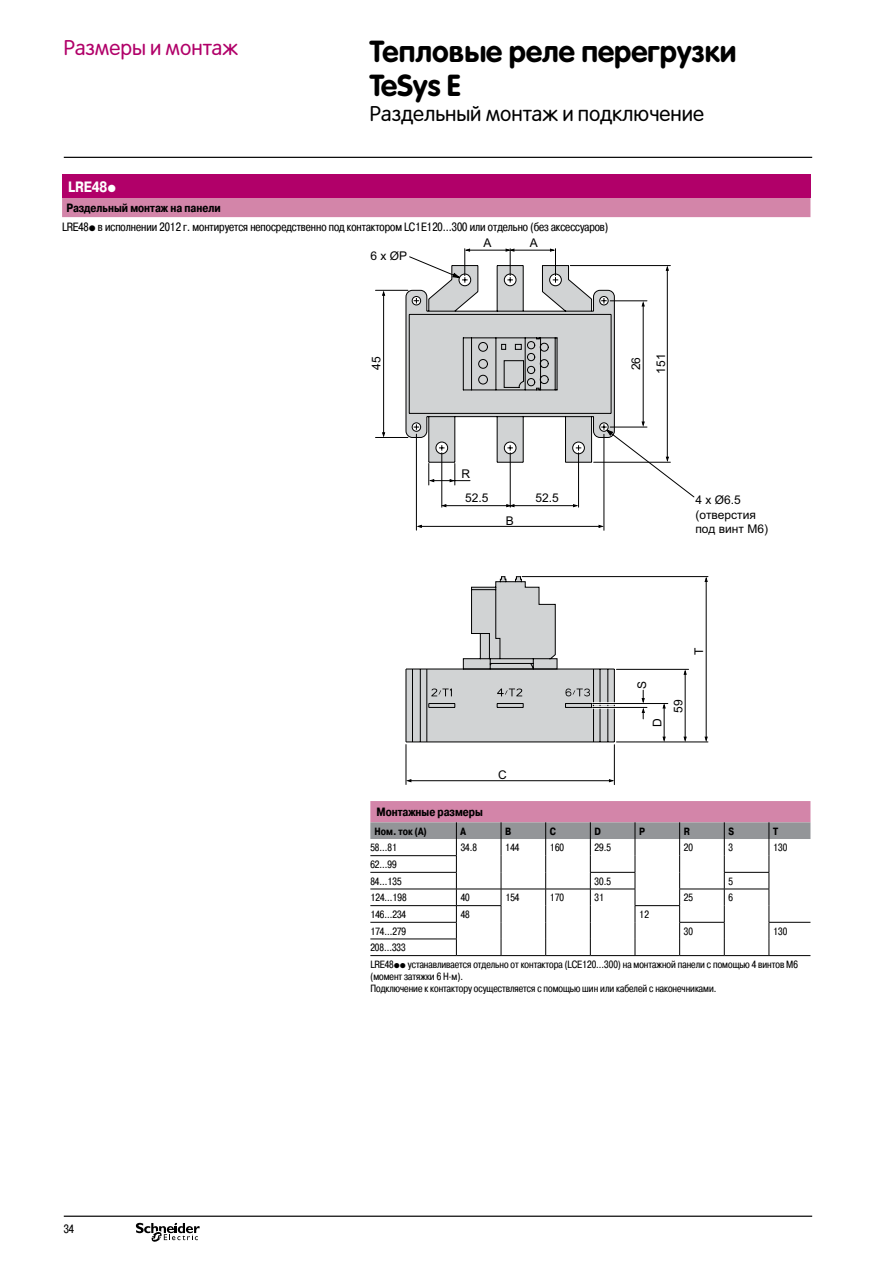
<style>
.page{position:relative;width:893px;height:1263px;background:#fff}
.page>*{position:absolute;margin:0;border:0;box-sizing:border-box;transform-origin:0 0}
.t1{font:700 30px/34.5px "Rotonda";color:#000}
.t2{font:21px "Rotonda";color:#000}
.t3{font:21px "Rotonda";color:#b10069}
.t4{font:700 15px "Pragmatica Cond C";color:#fff}
.t5{font:12px/19.2px "Pragmatica Cond C";color:#000}
.t6{font:12px/14.4px "Arial";color:#000}
.t7{font:700 12px "Pragmatica Cond C";color:#000}
.t8{font:10.5px/16.6px "Pragmatica Cond C";color:#000}
.t9{font:700 10.5px "Pragmatica Cond C";color:#000}
.s1{font-family:"Graph Schneider"}
.s2{font-weight:700}
</style>
<div class="page">
<hr style="left:64px;top:157px;width:748px;height:1px;background:#000">
<hr style="left:64px;top:1215px;width:748px;height:2px;background:#000">
<svg style="left:136px;top:1223px;width:64px;height:19px"></svg>
<div style="left:62px;top:174px;width:748px;height:24px;background:#b10069"></div>
<svg style="left:62px;top:198px;width:748px;height:624px"></svg>
<svg style="left:370px;top:822px;width:440px;height:133px"></svg>
<hr style="left:370px;top:939px;width:87px;height:1px;background:#000">
<hr style="left:370px;top:955px;width:86px;height:1px;background:#000">
<hr style="left:456px;top:955px;width:45px;height:1px;background:#000">
<hr style="left:501px;top:955px;width:45px;height:1px;background:#000">
<hr style="left:546px;top:955px;width:44px;height:1px;background:#000">
<hr style="left:590px;top:955px;width:45px;height:1px;background:#000">
<hr style="left:635px;top:955px;width:45px;height:1px;background:#000">
<hr style="left:680px;top:955px;width:44px;height:1px;background:#000">
<hr style="left:724px;top:955px;width:45px;height:1px;background:#000">
<hr style="left:769px;top:955px;width:41px;height:1px;background:#000">
<svg style="left:405px;top:265px;width:210px;height:478px"></svg>
<svg style="left:406px;top:577px;width:208px;height:165px"></svg>
<hr style="left:426px;top:669px;width:1px;height:73px;background:#000">
<hr style="left:406px;top:669px;width:1px;height:73px;background:#000">
<svg style="left:462px;top:498px;width:209px;height:172px"></svg>
<hr style="left:406px;top:744px;width:1px;height:40px;background:#000">
<hr style="left:614px;top:745px;width:1px;height:40px;background:#000">
<hr style="left:410px;top:780px;width:199px;height:1px;background:#000">
<svg style="left:405px;top:779px;width:7px;height:4px"></svg>
<svg style="left:608px;top:779px;width:8px;height:4px"></svg>
<hr style="left:416px;top:434px;width:1px;height:96px;background:#000">
<hr style="left:603px;top:434px;width:1px;height:96px;background:#000">
<hr style="left:421px;top:526px;width:178px;height:1px;background:#000">
<svg style="left:415px;top:524px;width:7px;height:4px"></svg>
<svg style="left:598px;top:524px;width:7px;height:4px"></svg>
<hr style="left:510px;top:453px;width:1px;height:54px;background:#000">
<hr style="left:578px;top:453px;width:1px;height:54px;background:#000">
<hr style="left:446px;top:505px;width:127px;height:1px;background:#000">
<svg style="left:572px;top:504px;width:8px;height:4px"></svg>
<svg style="left:440px;top:504px;width:7px;height:4px"></svg>
<svg style="left:506px;top:504px;width:9px;height:4px"></svg>
<hr style="left:441px;top:453px;width:1px;height:54px;background:#000">
<hr style="left:616px;top:741px;width:92px;height:1px;background:#000">
<hr style="left:616px;top:669px;width:73px;height:1px;background:#000">
<hr style="left:522px;top:576px;width:186px;height:1px;background:#000">
<hr style="left:706px;top:581px;width:1px;height:156px;background:#000">
<hr style="left:685px;top:674px;width:1px;height:63px;background:#000">
<svg style="left:683px;top:668px;width:4px;height:7px"></svg>
<svg style="left:704px;top:575px;width:4px;height:7px"></svg>
<svg style="left:683px;top:736px;width:4px;height:7px"></svg>
<svg style="left:704px;top:736px;width:4px;height:7px"></svg>
<svg style="left:662px;top:702px;width:4px;height:41px"></svg>
<hr style="left:375px;top:290px;width:33px;height:1px;background:#000">
<hr style="left:375px;top:437px;width:33px;height:1px;background:#000">
<hr style="left:383px;top:295px;width:1px;height:138px;background:#000">
<svg style="left:381px;top:432px;width:5px;height:7px"></svg>
<svg style="left:382px;top:289px;width:4px;height:7px"></svg>
<svg style="left:406px;top:248px;width:289px;height:250px"></svg>
<hr style="left:592px;top:706px;width:24px;height:3px;background:#fff">
<hr style="left:592px;top:702px;width:24px;height:3px;background:#fff">
<hr style="left:592px;top:707px;width:55px;height:1px;background:#000">
<hr style="left:592px;top:703px;width:76px;height:1px;background:#000">
<svg style="left:641px;top:690px;width:4px;height:29px"></svg>
<h2 class="t3" style="left:64px;top:36px;width:176px">Размеры и монтаж</h2>
<h1 class="t1" style="left:370px;top:34px;width:368px">Тепловые реле перегрузки<br>TeSys E</h1>
<h2 class="t2" style="left:370px;top:102px;width:336px">Раздельный монтаж и подключение</h2>
<h3 class="t4" style="left:68px;top:179px;width:49px">LRE48<span class="s1">p</span></h3>
<p class="t5" style="left:62px;top:198px;width:548px;text-indent:4px"><span class="s2">Раздельный монтаж на панели<br></span>LRE48<span class="s1">p</span> в исполнении 2012 г. монтируется непосредственно под контактором LC1E120...300 или отдельно (без аксессуаров)</p>
<p class="t6" style="left:370px;top:249px;width:38px">6 x ØP</p>
<p class="t6" style="left:369px;top:370px;width:15px;rotate:-90deg">45</p>
<p class="t6" style="left:483px;top:235px;width:10px">A</p>
<p class="t6" style="left:530px;top:235px;width:10px">A</p>
<p class="t6" style="left:461px;top:467px;width:10px">R</p>
<p class="t6" style="left:465px;top:491px;width:25px">52.5</p>
<p class="t6" style="left:536px;top:491px;width:25px">52.5</p>
<p class="t6" style="left:506px;top:513px;width:10px">B</p>
<p class="t6" style="left:498px;top:767px;width:10px">C</p>
<p class="t6" style="left:624px;top:374px;width:22px;line-height:25px;rotate:-90deg">26<br>151</p>
<p class="t6" style="left:695px;top:493px;width:74px">4 x Ø6.5 (отверстия под винт M6)</p>
<p class="t6" style="left:635px;top:689px;width:10px;rotate:-90deg">S</p>
<p class="t6" style="left:650px;top:727px;width:10px;rotate:-90deg">D</p>
<p class="t6" style="left:692px;top:655px;width:9px;rotate:-90deg">T</p>
<p class="t6" style="left:671px;top:713px;width:15px;rotate:-90deg">59</p>
<p class="t7" style="left:376px;top:805px;width:108px">Монтажные размеры</p>
<p class="t9" style="left:375px;top:825px;width:54px">Ном. ток (А)</p>
<p class="t9" style="left:461px;top:825px;width:7px">A</p>
<p class="t9" style="left:505px;top:825px;width:8px">B</p>
<p class="t9" style="left:550px;top:825px;width:8px">C</p>
<p class="t9" style="left:595px;top:825px;width:8px">D</p>
<p class="t9" style="left:639px;top:825px;width:7px">P</p>
<p class="t9" style="left:684px;top:825px;width:8px">R</p>
<p class="t9" style="left:728px;top:825px;width:7px">S</p>
<p class="t9" style="left:773px;top:825px;width:7px">T</p>
<p class="t8" style="left:370px;top:839px;width:28px">58...81</p>
<p class="t8" style="left:461px;top:839px;width:18px">34.8</p>
<p class="t8" style="left:505px;top:839px;width:16px">144</p>
<p class="t8" style="left:550px;top:839px;width:16px">160</p>
<p class="t8" style="left:595px;top:839px;width:18px">29.5</p>
<p class="t8" style="left:684px;top:839px;width:11px">20</p>
<p class="t8" style="left:729px;top:839px;width:6px">3</p>
<p class="t8" style="left:773px;top:839px;width:16px">130</p>
<p class="t8" style="left:370px;top:856px;width:33px">62...99<br>84...135</p>
<p class="t8" style="left:595px;top:873px;width:18px">30.5</p>
<p class="t8" style="left:729px;top:873px;width:6px">5</p>
<p class="t5" style="left:64px;top:1219px;width:12px">34</p>
<p class="t8" style="left:370px;top:889px;width:38px">124...198</p>
<p class="t8" style="left:461px;top:889px;width:10px">40</p>
<p class="t8" style="left:505px;top:889px;width:16px">154</p>
<p class="t8" style="left:550px;top:889px;width:16px">170</p>
<p class="t8" style="left:595px;top:889px;width:11px">31</p>
<p class="t8" style="left:684px;top:889px;width:11px">25</p>
<p class="t8" style="left:729px;top:889px;width:6px">6</p>
<p class="t8" style="left:370px;top:906px;width:37px">146...234</p>
<p class="t8" style="left:461px;top:906px;width:11px">48</p>
<p class="t8" style="left:639px;top:906px;width:11px">12</p>
<p class="t8" style="left:370px;top:923px;width:37px">174...279</p>
<p class="t8" style="left:684px;top:923px;width:11px">30</p>
<p class="t8" style="left:773px;top:923px;width:16px">130</p>
<p class="t8" style="left:370px;top:939px;width:429px">208...333<br>LRE48<span class="s1">pp</span> устанавливается отдельно от контактора (LCE120...300) на монтажной панели с помощью 4 винтов M6</p>
<p class="t8" style="left:370px;top:970px;width:348px;line-height:12px">(момент затяжки 6 Н·м).<br>Подключение к контактору осуществляется с помощью шин или кабелей с наконечниками.</p>
</div>
